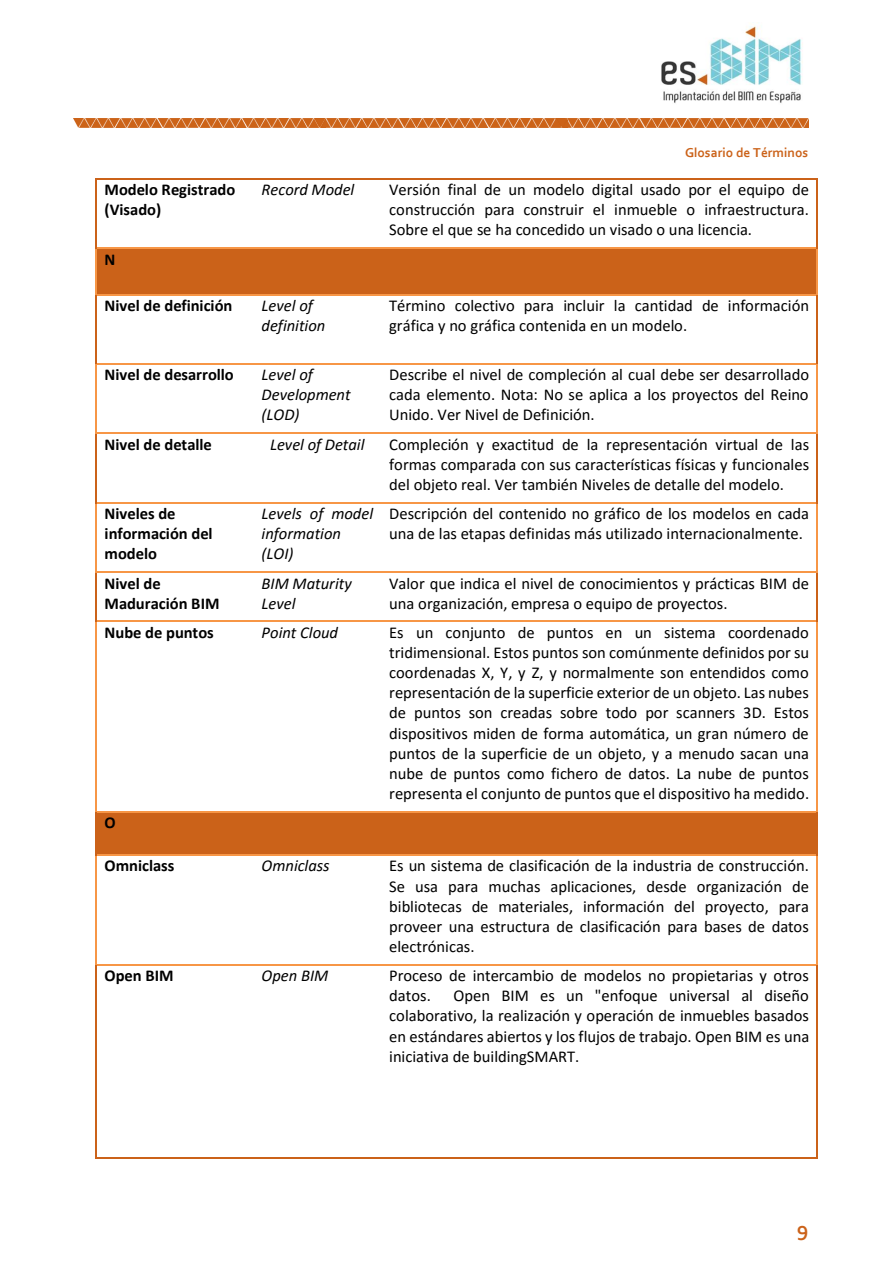
<style>
.page{position:relative;width:893px;height:1263px;background:#fff}
.page>*{position:absolute;margin:0;border:0;box-sizing:border-box;transform-origin:0 0}
.t1{font:700 21px "Corbel";color:#cb6219}
.t2{font:16.5px/20.1px "Calibri";color:#000;text-align:justify}
.t3{font:700 16.5px/20.1px "Calibri";color:#000}
.t4{font:italic 16.5px/20.1px "Calibri";color:#000}
.t5{font:700 13.5px "Corbel";color:#cb6219}
</style>
<div class="page">
<img style="left:567px;top:118px;width:241px;height:10px">
<img style="left:326px;top:118px;width:241px;height:10px">
<img style="left:73px;top:118px;width:253px;height:10px">
<img style="left:661px;top:26px;width:142px;height:77px">
<hr style="left:97px;top:178px;width:156px;height:2px;background:#cb6219">
<hr style="left:255px;top:178px;width:126px;height:2px;background:#cb6219">
<hr style="left:383px;top:178px;width:433px;height:2px;background:#cb6219">
<hr style="left:96px;top:180px;width:1px;height:68px;background:#cb6219">
<hr style="left:816px;top:180px;width:2px;height:68px;background:#cb6219">
<div style="left:97px;top:249px;width:8px;height:28px;background:#cb6219"></div>
<div style="left:245px;top:249px;width:8px;height:28px;background:#cb6219"></div>
<div style="left:97px;top:277px;width:156px;height:17px;background:#cb6219"></div>
<div style="left:105px;top:249px;width:140px;height:28px;background:#cb6219"></div>
<div style="left:253px;top:249px;width:9px;height:28px;background:#cb6219"></div>
<div style="left:373px;top:249px;width:8px;height:28px;background:#cb6219"></div>
<div style="left:253px;top:277px;width:128px;height:17px;background:#cb6219"></div>
<div style="left:262px;top:249px;width:111px;height:28px;background:#cb6219"></div>
<div style="left:381px;top:249px;width:8px;height:28px;background:#cb6219"></div>
<div style="left:809px;top:249px;width:7px;height:28px;background:#cb6219"></div>
<div style="left:381px;top:277px;width:435px;height:17px;background:#cb6219"></div>
<div style="left:389px;top:249px;width:420px;height:28px;background:#cb6219"></div>
<hr style="left:97px;top:248px;width:156px;height:1px;background:#f79646">
<hr style="left:255px;top:248px;width:126px;height:1px;background:#f79646">
<hr style="left:383px;top:248px;width:433px;height:1px;background:#f79646">
<hr style="left:96px;top:249px;width:1px;height:45px;background:#f79646">
<hr style="left:816px;top:249px;width:2px;height:45px;background:#f79646">
<hr style="left:97px;top:294px;width:156px;height:2px;background:#f79646">
<hr style="left:255px;top:294px;width:126px;height:2px;background:#f79646">
<hr style="left:383px;top:294px;width:433px;height:2px;background:#f79646">
<hr style="left:96px;top:296px;width:1px;height:67px;background:#cb6219">
<hr style="left:816px;top:296px;width:2px;height:67px;background:#cb6219">
<hr style="left:97px;top:363px;width:156px;height:2px;background:#f79646">
<hr style="left:255px;top:363px;width:126px;height:2px;background:#f79646">
<hr style="left:383px;top:363px;width:433px;height:2px;background:#f79646">
<hr style="left:96px;top:365px;width:1px;height:68px;background:#f79646">
<hr style="left:816px;top:365px;width:2px;height:68px;background:#f79646">
<hr style="left:97px;top:433px;width:156px;height:1px;background:#f79646">
<hr style="left:255px;top:433px;width:126px;height:1px;background:#f79646">
<hr style="left:383px;top:433px;width:433px;height:1px;background:#f79646">
<hr style="left:96px;top:434px;width:1px;height:68px;background:#cb6219">
<hr style="left:816px;top:434px;width:2px;height:68px;background:#cb6219">
<hr style="left:97px;top:502px;width:156px;height:2px;background:#f79646">
<hr style="left:255px;top:502px;width:126px;height:2px;background:#f79646">
<hr style="left:383px;top:502px;width:433px;height:2px;background:#f79646">
<hr style="left:96px;top:504px;width:1px;height:67px;background:#f79646">
<hr style="left:816px;top:504px;width:2px;height:67px;background:#f79646">
<hr style="left:97px;top:571px;width:156px;height:2px;background:#f79646">
<hr style="left:255px;top:571px;width:126px;height:2px;background:#f79646">
<hr style="left:383px;top:571px;width:433px;height:2px;background:#f79646">
<hr style="left:96px;top:573px;width:1px;height:48px;background:#cb6219">
<hr style="left:816px;top:573px;width:2px;height:48px;background:#cb6219">
<hr style="left:97px;top:621px;width:156px;height:1px;background:#f79646">
<hr style="left:255px;top:621px;width:126px;height:1px;background:#f79646">
<hr style="left:383px;top:621px;width:433px;height:1px;background:#f79646">
<hr style="left:96px;top:622px;width:1px;height:189px;background:#f79646">
<hr style="left:816px;top:622px;width:2px;height:189px;background:#f79646">
<div style="left:97px;top:813px;width:8px;height:27px;background:#cb6219"></div>
<div style="left:245px;top:813px;width:8px;height:27px;background:#cb6219"></div>
<div style="left:97px;top:840px;width:156px;height:14px;background:#cb6219"></div>
<div style="left:105px;top:813px;width:140px;height:27px;background:#cb6219"></div>
<div style="left:253px;top:813px;width:9px;height:27px;background:#cb6219"></div>
<div style="left:373px;top:813px;width:8px;height:27px;background:#cb6219"></div>
<div style="left:253px;top:840px;width:128px;height:14px;background:#cb6219"></div>
<div style="left:262px;top:813px;width:111px;height:27px;background:#cb6219"></div>
<div style="left:381px;top:813px;width:8px;height:27px;background:#cb6219"></div>
<div style="left:809px;top:813px;width:7px;height:27px;background:#cb6219"></div>
<div style="left:381px;top:840px;width:435px;height:14px;background:#cb6219"></div>
<div style="left:389px;top:813px;width:420px;height:27px;background:#cb6219"></div>
<hr style="left:97px;top:811px;width:156px;height:1px;background:#f79646">
<hr style="left:255px;top:811px;width:126px;height:1px;background:#f79646">
<hr style="left:383px;top:811px;width:433px;height:1px;background:#f79646">
<hr style="left:96px;top:812px;width:1px;height:42px;background:#cb6219">
<hr style="left:816px;top:812px;width:2px;height:42px;background:#cb6219">
<hr style="left:97px;top:854px;width:156px;height:2px;background:#f79646">
<hr style="left:255px;top:854px;width:126px;height:2px;background:#f79646">
<hr style="left:383px;top:854px;width:433px;height:2px;background:#f79646">
<hr style="left:96px;top:856px;width:1px;height:108px;background:#f79646">
<hr style="left:816px;top:856px;width:2px;height:108px;background:#f79646">
<hr style="left:97px;top:964px;width:156px;height:1px;background:#f79646">
<hr style="left:255px;top:964px;width:126px;height:1px;background:#f79646">
<hr style="left:383px;top:964px;width:433px;height:1px;background:#f79646">
<hr style="left:96px;top:965px;width:1px;height:192px;background:#cb6219">
<hr style="left:97px;top:1157px;width:156px;height:1px;background:#cb6219">
<hr style="left:254px;top:1157px;width:127px;height:1px;background:#cb6219">
<hr style="left:381px;top:1157px;width:435px;height:1px;background:#cb6219">
<hr style="left:816px;top:965px;width:2px;height:192px;background:#cb6219">
<p class="t5" style="left:685px;top:147px;width:125px">Glosario de Términos</p>
<p class="t3" style="left:105px;top:181px;width:132px">Modelo Registrado (Visado)</p>
<p class="t4" style="left:262px;top:181px;width:94px">Record Model</p>
<p class="t2" style="left:389px;top:181px;width:421px">Versión final de un modelo digital usado por el equipo de construcción para construir el inmueble o infraestructura.<br>Sobre el que se ha concedido un visado o una licencia.</p>
<p class="t3" style="left:105px;top:250px;width:12px">N</p>
<p class="t3" style="left:105px;top:297px;width:129px">Nivel de definición</p>
<p class="t4" style="left:262px;top:297px;width:65px">Level of definition</p>
<p class="t2" style="left:389px;top:297px;width:421px">Término colectivo para incluir la cantidad de información gráfica y no gráfica contenida en un modelo.</p>
<p class="t3" style="left:105px;top:366px;width:131px">Nivel de desarrollo</p>
<p class="t4" style="left:262px;top:366px;width:91px">Level of<br>Development (LOD)</p>
<p class="t2" style="left:389px;top:366px;width:421px">Describe el nivel de compleción al cual debe ser desarrollado cada elemento. Nota: No se aplica a los proyectos del Reino Unido. Ver Nivel de Definición.</p>
<p class="t3" style="left:105px;top:435px;width:109px">Nivel de detalle</p>
<p class="t4" style="left:270px;top:435px;width:96px">Level of Detail</p>
<p class="t2" style="left:389px;top:435px;width:421px">Compleción y exactitud de la representación virtual de las formas comparada con sus características físicas y funcionales del objeto real. Ver también Niveles de detalle del modelo.</p>
<p class="t3" style="left:105px;top:505px;width:110px">Niveles de información del modelo</p>
<p class="t4" style="left:262px;top:505px;width:113px">Levels of model information (LOI)</p>
<p class="t2" style="left:389px;top:505px;width:421px">Descripción del contenido no gráfico de los modelos en cada una de las etapas definidas más utilizado internacionalmente.</p>
<p class="t3" style="left:105px;top:574px;width:117px">Nivel de<br>Maduración BIM</p>
<p class="t4" style="left:262px;top:574px;width:92px">BIM Maturity<br>Level</p>
<p class="t2" style="left:389px;top:574px;width:421px">Valor que indica el nivel de conocimientos y prácticas BIM de una organización, empresa o equipo de proyectos.</p>
<p class="t3" style="left:105px;top:624px;width:111px">Nube de puntos</p>
<p class="t4" style="left:262px;top:624px;width:78px">Point Cloud</p>
<p class="t2" style="left:389px;top:624px;width:421px">Es un conjunto de puntos en un sistema coordenado tridimensional. Estos puntos son comúnmente definidos por su coordenadas X, Y, y Z, y normalmente son entendidos como representación de la superficie exterior de un objeto. Las nubes de puntos son creadas sobre todo por scanners 3D. Estos dispositivos miden de forma automática, un gran número de puntos de la superficie de un objeto, y a menudo sacan una nube de puntos como fichero de datos. La nube de puntos representa el conjunto de puntos que el dispositivo ha medido.</p>
<p class="t3" style="left:105px;top:814px;width:13px">O</p>
<p class="t3" style="left:105px;top:857px;width:71px">Omniclass</p>
<p class="t4" style="left:262px;top:857px;width:70px">Omniclass</p>
<p class="t2" style="left:389px;top:857px;width:421px">Es un sistema de clasificación de la industria de construcción.<br>Se usa para muchas aplicaciones, desde organización de bibliotecas de materiales, información del proyecto, para proveer una estructura de clasificación para bases de datos electrónicas.</p>
<p class="t3" style="left:105px;top:967px;width:71px">Open BIM</p>
<p class="t4" style="left:262px;top:967px;width:68px">Open BIM</p>
<p class="t2" style="left:389px;top:967px;width:421px">Proceso de intercambio de modelos no propietarias y otros datos.</p>
<p class="t2" style="left:389px;top:987px;width:422px;text-indent:64px">Open BIM es un "enfoque universal al diseño colaborativo, la realización y operación de inmuebles basados en estándares abiertos y los flujos de trabajo. Open BIM es una iniciativa de buildingSMART.</p>
<p class="t1" style="left:797px;top:1220px;width:13px">9</p>
</div>
